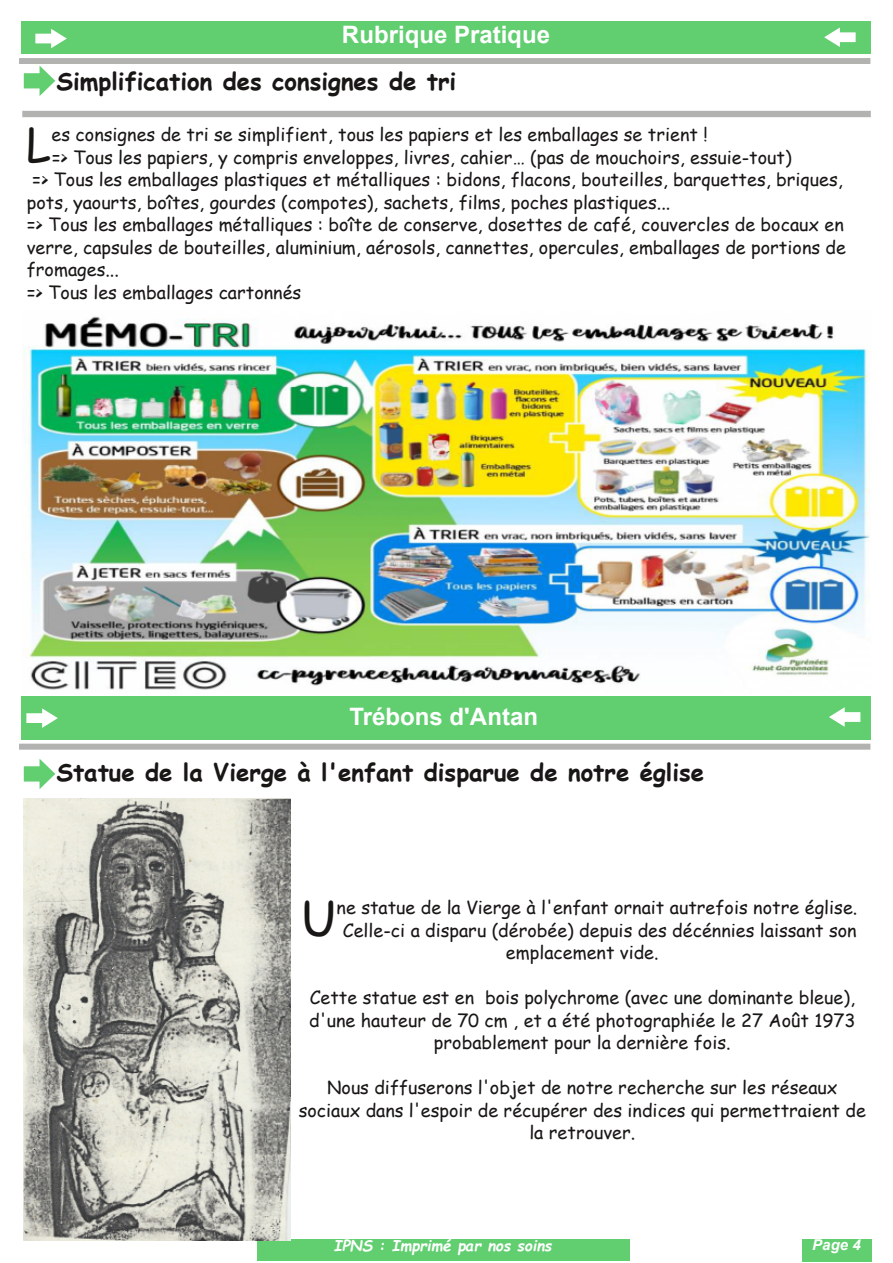
<style>
.page{position:relative;width:893px;height:1263px;background:#fff}
.page>*{position:absolute;margin:0;border:0;box-sizing:border-box;transform-origin:0 0}
.t1{font:47.4px "Comic Sans MS";color:#181715}
.t2{font:45.15px "Comic Sans MS";color:#181715}
.t3{font:700 24px "Comic Sans MS";color:#181715}
.t4{font:700 24px "Arial";color:#fff}
.t5{font:18px/22.5px "Comic Sans MS";color:#181715;text-align:center}
.t6{font:italic 700 15px "Comic Sans MS";color:#fff}
.t7{font:italic 700 15px "Arial";color:#fff}
</style>
<div class="page">
<div style="left:21px;top:21px;width:849px;height:33px;background:#61ce70"></div>
<div style="left:19px;top:58px;width:851px;height:6px;background:#b2b2b1"></div>
<svg style="left:35px;top:29px;width:32px;height:19px"></svg>
<svg style="left:824px;top:28px;width:32px;height:19px"></svg>
<div style="left:257px;top:1239px;width:373px;height:21px;background:#61ce70"></div>
<div style="left:803px;top:1239px;width:69px;height:23px;background:#61ce70"></div>
<svg style="left:241px;top:739px;width:31px;height:5px"></svg>
<div style="left:21px;top:696px;width:849px;height:43px;background:#61ce70"></div>
<div style="left:19px;top:744px;width:851px;height:6px;background:#b2b2b1"></div>
<svg style="left:26px;top:708px;width:32px;height:20px"></svg>
<svg style="left:829px;top:707px;width:31px;height:20px"></svg>
<svg style="left:24px;top:759px;width:31px;height:30px"></svg>
<img style="left:24px;top:798px;width:266px;height:443px">
<div style="left:22px;top:111px;width:849px;height:6px;background:#b2b2b1"></div>
<svg style="left:24px;top:66px;width:31px;height:30px"></svg>
<img style="left:22px;top:316px;width:848px;height:374px">
<h3 class="t4" style="left:342px;top:21px;width:210px">Rubrique Pratique</h3>
<h3 class="t3" style="left:56px;top:63px;width:401px">Simplification des consignes de tri</h3>
<h2 class="t2" style="left:26px;top:112px;width:26px">L</h2>
<p class="t5" style="left:52px;top:122px;width:658px">es consignes de tri se simplifient, tous les papiers et les emballages se trient !</p>
<p class="t5" style="left:52px;top:145px;width:741px">=&gt; Tous les papiers, y compris enveloppes, livres, cahier… (pas de mouchoirs, essuie-tout)</p>
<p class="t5" style="left:32px;top:167px;width:812px">=&gt; Tous les emballages plastiques et métalliques : bidons, flacons, bouteilles, barquettes, briques,</p>
<p class="t5" style="left:27px;top:190px;width:645px">pots, yaourts, boîtes, gourdes (compotes), sachets, films, poches plastiques...</p>
<p class="t5" style="left:27px;top:212px;width:819px">=&gt; Tous les emballages métalliques : boîte de conserve, dosettes de café, couvercles de bocaux en</p>
<p class="t5" style="left:27px;top:235px;width:821px">verre, capsules de bouteilles, aluminium, aérosols, cannettes, opercules, emballages de portions de</p>
<p class="t5" style="left:27px;top:257px;width:94px">fromages...</p>
<p class="t5" style="left:27px;top:280px;width:276px">=&gt; Tous les emballages cartonnés</p>
<h3 class="t4" style="left:349px;top:703px;width:190px">Trébons d'Antan</h3>
<h3 class="t3" style="left:56px;top:755px;width:649px">Statue de la Vierge à l'enfant disparue de notre église</h3>
<h1 class="t1" style="left:301px;top:883px;width:36px">U</h1>
<p class="t5" style="left:337px;top:896px;width:522px">ne statue de la Vierge à l'enfant ornait autrefois notre église.</p>
<p class="t5" style="left:343px;top:918px;width:515px">Celle-ci a disparu (dérobée) depuis des décénnies laissant son</p>
<p class="t5" style="left:506px;top:941px;width:154px">emplacement vide.</p>
<p class="t5" style="left:309px;top:986px;width:548px">Cette statue est en bois polychrome (avec une dominante bleue), d'une hauteur de 70 cm , et a été photographiée le 27 Août 1973 probablement pour la dernière fois.</p>
<p class="t5" style="left:299px;top:1076px;width:569px">Nous diffuserons l'objet de notre recherche sur les réseaux sociaux dans l'espoir de récupérer des indices qui permettraient de la retrouver.</p>
<p class="t6" style="left:334px;top:1235px;width:220px">IPNS : Imprimé par nos soins</p>
<p class="t7" style="left:812px;top:1236px;width:50px">Page 4</p>
</div>
